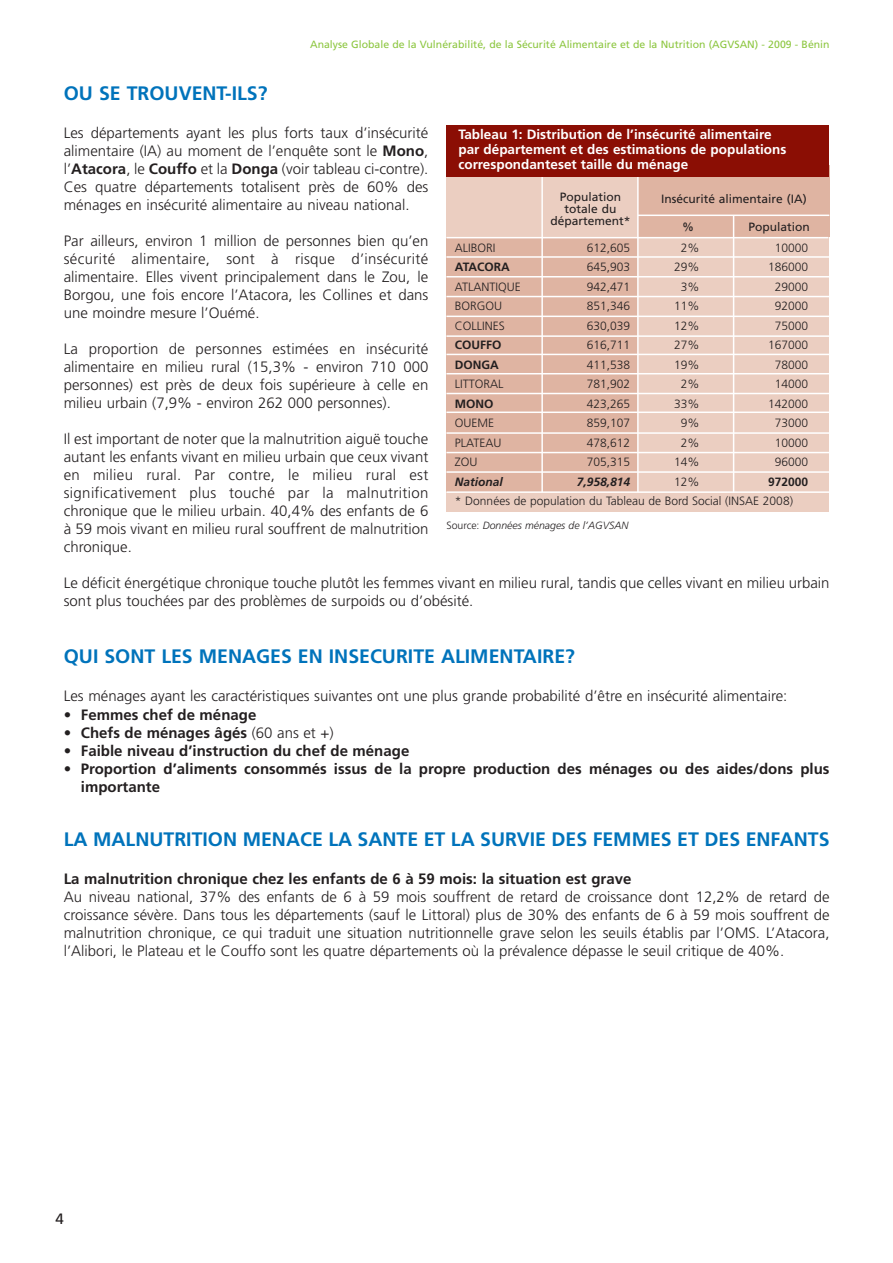
<style>
.page{position:relative;width:893px;height:1263px;background:#fff}
.page>*{position:absolute;margin:0;border:0;box-sizing:border-box;transform-origin:0 0}
.t1{font:700 19.5px "Frutiger";color:#0073bb}
.t2{font:300 15px/18px "Frutiger";color:#231f20;text-align:justify}
.t3{font:700 15px/18px "Frutiger";color:#231f20}
.t4{font:15px "Frutiger";color:#231f20}
.t5{font:700 13.5px/15px "Frutiger";color:#fff}
.t6{font:300 12px "Frutiger";color:#231f20}
.t7{font:12px/12px "Frutiger";color:#231f20;text-align:center}
.t8{font:700 12px "Frutiger";color:#231f20}
.t9{font:italic 700 12px "Frutiger";color:#231f20}
.t10{font:10.5px "Frutiger";color:#8cc63f}
.t11{font:italic 300 10.5px "Frutiger";color:#231f20}
.s1{font-weight:700}
.s2{font-style:normal}
.s3{font-weight:300}
</style>
<div class="page">
<div style="left:446px;top:151px;width:383px;height:361px;background:#ebcec1"></div>
<div style="left:638px;top:166px;width:191px;height:71px;background:#dfb4a2"></div>
<div style="left:446px;top:238px;width:192px;height:254px;background:#dfb4a2"></div>
<hr style="left:637px;top:176px;width:1px;height:316px;background:#fff">
<hr style="left:732px;top:216px;width:2px;height:277px;background:#fff">
<hr style="left:541px;top:176px;width:2px;height:316px;background:#fff">
<hr style="left:638px;top:215px;width:191px;height:1px;background:#fff">
<hr style="left:446px;top:237px;width:382px;height:1px;background:#fff">
<hr style="left:446px;top:256px;width:383px;height:2px;background:#fff">
<hr style="left:446px;top:276px;width:383px;height:2px;background:#fff">
<hr style="left:446px;top:296px;width:383px;height:1px;background:#fff">
<hr style="left:446px;top:316px;width:383px;height:1px;background:#fff">
<hr style="left:446px;top:335px;width:383px;height:2px;background:#fff">
<hr style="left:446px;top:354px;width:383px;height:1px;background:#fff">
<hr style="left:446px;top:373px;width:383px;height:1px;background:#fff">
<hr style="left:446px;top:393px;width:383px;height:1px;background:#fff">
<hr style="left:446px;top:412px;width:383px;height:1px;background:#fff">
<hr style="left:446px;top:432px;width:383px;height:2px;background:#fff">
<hr style="left:446px;top:452px;width:383px;height:1px;background:#fff">
<hr style="left:446px;top:471px;width:383px;height:2px;background:#fff">
<hr style="left:446px;top:491px;width:383px;height:2px;background:#fff">
<div style="left:446px;top:125px;width:383px;height:51px;background:#8b0e04"></div>
<p class="t10" style="left:310px;top:40px;width:521px">Analyse Globale de la Vulnérabilité, de la Sécurité Alimentaire et de la Nutrition (AGVSAN) - 2009 - Bénin</p>
<h1 class="t1" style="left:64px;top:85px;width:205px">OU SE TROUVENT-ILS?</h1>
<p class="t2" style="left:64px;top:125px;width:366px">Les départements ayant les plus forts taux d’insécurité alimentaire (IA) au moment de l’enquête sont le <span class="s1">Mono</span>, l’<span class="s1">Atacora</span>, le <span class="s1">Couffo</span> et la <span class="s1">Donga</span> (voir tableau ci-contre).<br>Ces quatre départements totalisent près de 60% des ménages en insécurité alimentaire au niveau national.</p>
<p class="t2" style="left:64px;top:233px;width:366px">Par ailleurs, environ 1 million de personnes bien qu’en sécurité alimentaire, sont à risque d’insécurité alimentaire. Elles vivent principalement dans le Zou, le Borgou, une fois encore l’Atacora, les Collines et dans une moindre mesure l’Ouémé.</p>
<p class="t2" style="left:64px;top:341px;width:366px">La proportion de personnes estimées en insécurité alimentaire en milieu rural (15,3% - environ 710 000 personnes) est près de deux fois supérieure à celle en milieu urbain (7,9% - environ 262 000 personnes).</p>
<p class="t2" style="left:64px;top:431px;width:366px">Il est important de noter que la malnutrition aiguë touche autant les enfants vivant en milieu urbain que ceux vivant en milieu rural. Par contre, le milieu rural est significativement plus touché par la malnutrition chronique que le milieu urbain. 40,4% des enfants de 6 à 59 mois vivant en milieu rural souffrent de malnutrition chronique.</p>
<p class="t2" style="left:64px;top:575px;width:767px">Le déficit énergétique chronique touche plutôt les femmes vivant en milieu rural, tandis que celles vivant en milieu urbain sont plus touchées par des problèmes de surpoids ou d’obésité.</p>
<p class="t5" style="left:458px;top:127px;width:329px">Tableau 1: Distribution de l’insécurité alimentaire par département et des estimations de populations correspondanteset taille du ménage</p>
<p class="t7" style="left:550px;top:191px;width:82px">Population totale du département*</p>
<p class="t7" style="left:661px;top:193px;width:147px">Insécurité alimentaire (IA)</p>
<p class="t7" style="left:682px;top:222px;width:13px">%</p>
<p class="t7" style="left:748px;top:222px;width:63px">Population</p>
<p class="t6" style="left:455px;top:243px;width:42px">ALIBORI</p>
<p class="t6" style="left:586px;top:243px;width:45px">612,605</p>
<p class="t6" style="left:681px;top:243px;width:20px">2%</p>
<p class="t6" style="left:774px;top:243px;width:35px">10000</p>
<p class="t8" style="left:455px;top:262px;width:56px">ATACORA</p>
<p class="t6" style="left:586px;top:262px;width:45px">645,903</p>
<p class="t6" style="left:674px;top:262px;width:27px">29%</p>
<p class="t6" style="left:768px;top:262px;width:42px">186000</p>
<p class="t6" style="left:455px;top:282px;width:67px">ATLANTIQUE</p>
<p class="t6" style="left:586px;top:282px;width:45px">942,471</p>
<p class="t6" style="left:681px;top:282px;width:20px">3%</p>
<p class="t6" style="left:774px;top:282px;width:35px">29000</p>
<p class="t6" style="left:455px;top:301px;width:49px">BORGOU</p>
<p class="t6" style="left:586px;top:301px;width:45px">851,346</p>
<p class="t6" style="left:674px;top:301px;width:27px">11%</p>
<p class="t6" style="left:774px;top:301px;width:35px">92000</p>
<p class="t6" style="left:455px;top:321px;width:51px">COLLINES</p>
<p class="t6" style="left:586px;top:321px;width:45px">630,039</p>
<p class="t6" style="left:674px;top:321px;width:27px">12%</p>
<p class="t6" style="left:774px;top:321px;width:35px">75000</p>
<p class="t8" style="left:455px;top:340px;width:48px">COUFFO</p>
<p class="t6" style="left:586px;top:340px;width:45px">616,711</p>
<p class="t6" style="left:674px;top:340px;width:27px">27%</p>
<p class="t6" style="left:768px;top:340px;width:42px">167000</p>
<p class="t8" style="left:455px;top:360px;width:45px">DONGA</p>
<p class="t6" style="left:586px;top:360px;width:45px">411,538</p>
<p class="t6" style="left:674px;top:360px;width:27px">19%</p>
<p class="t6" style="left:774px;top:360px;width:35px">78000</p>
<p class="t6" style="left:455px;top:379px;width:50px">LITTORAL</p>
<p class="t6" style="left:586px;top:379px;width:45px">781,902</p>
<p class="t6" style="left:681px;top:379px;width:20px">2%</p>
<p class="t6" style="left:774px;top:379px;width:35px">14000</p>
<p class="t8" style="left:455px;top:399px;width:40px">MONO</p>
<p class="t6" style="left:586px;top:399px;width:45px">423,265</p>
<p class="t6" style="left:674px;top:399px;width:27px">33%</p>
<p class="t6" style="left:768px;top:399px;width:42px">142000</p>
<p class="t6" style="left:455px;top:418px;width:41px">OUEME</p>
<p class="t6" style="left:586px;top:418px;width:45px">859,107</p>
<p class="t6" style="left:681px;top:418px;width:20px">9%</p>
<p class="t6" style="left:774px;top:418px;width:35px">73000</p>
<p class="t6" style="left:455px;top:438px;width:48px">PLATEAU</p>
<p class="t6" style="left:586px;top:438px;width:45px">478,612</p>
<p class="t6" style="left:681px;top:438px;width:20px">2%</p>
<p class="t6" style="left:774px;top:438px;width:35px">10000</p>
<p class="t6" style="left:455px;top:457px;width:24px">ZOU</p>
<p class="t6" style="left:586px;top:457px;width:45px">705,315</p>
<p class="t6" style="left:674px;top:457px;width:27px">14%</p>
<p class="t6" style="left:774px;top:457px;width:35px">96000</p>
<p class="t9" style="left:455px;top:477px;width:50px">National</p>
<p class="t9" style="left:576px;top:477px;width:55px">7,958,814</p>
<p class="t6" style="left:674px;top:477px;width:27px">12%</p>
<p class="t8" style="left:768px;top:477px;width:42px">972000</p>
<p class="t6" style="left:455px;top:496px;width:339px">* Données de population du Tableau de Bord Social (INSAE 2008)</p>
<p class="t11" style="left:446px;top:521px;width:183px"><span class="s2">Source:</span> Données ménages de l’AGVSAN</p>
<h1 class="t1" style="left:64px;top:648px;width:512px">QUI SONT LES MENAGES EN INSECURITE ALIMENTAIRE?</h1>
<p class="t2" style="left:64px;top:688px;width:725px">Les ménages ayant les caractéristiques suivantes ont une plus grande probabilité d’être en insécurité alimentaire:</p>
<p class="t3" style="left:64px;top:707px;width:194px">• Femmes chef de ménage</p>
<p class="t3" style="left:64px;top:725px;width:271px">• Chefs de ménages âgés <span class="s3">(60 ans et +)</span></p>
<p class="t3" style="left:64px;top:743px;width:347px">• Faible niveau d’instruction du chef de ménage</p>
<p class="t3" style="left:81px;top:761px;width:750px;text-indent:-17px">• Proportion d’aliments consommés issus de la propre production des ménages ou des aides/dons plus importante</p>
<h1 class="t1" style="left:64px;top:831px;width:767px">LA MALNUTRITION MENACE LA SANTE ET LA SURVIE DES FEMMES ET DES ENFANTS</h1>
<p class="t3" style="left:64px;top:871px;width:569px">La malnutrition chronique chez les enfants de 6 à 59 mois: la situation est grave</p>
<p class="t2" style="left:64px;top:889px;width:767px">Au niveau national, 37% des enfants de 6 à 59 mois souffrent de retard de croissance dont 12,2% de retard de croissance sévère. Dans tous les départements (sauf le Littoral) plus de 30% des enfants de 6 à 59 mois souffrent de malnutrition chronique, ce qui traduit une situation nutritionnelle grave selon les seuils établis par l’OMS. L’Atacora, l’Alibori, le Plateau et le Couffo sont les quatre départements où la prévalence dépasse le seuil critique de 40%.</p>
<p class="t4" style="left:55px;top:1213px;width:10px">4</p>
</div>
